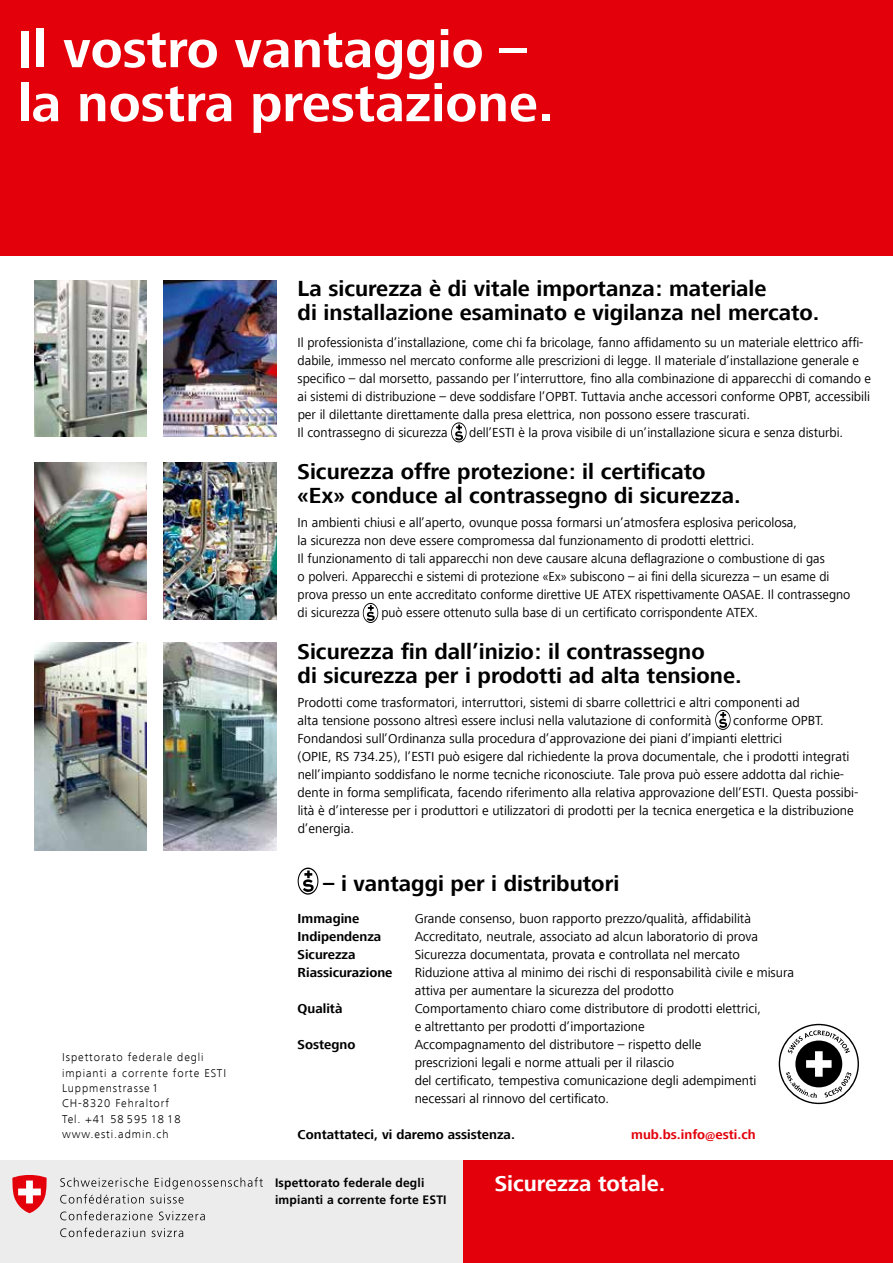
<style>
.page{position:relative;width:893px;height:1263px;background:#fff}
.page>*{position:absolute;margin:0;border:0;box-sizing:border-box;transform-origin:0 0}
.t1{font:700 54px/54px "Frutiger Next LT";color:#fff}
.t2{font:700 22.5px/24px "Frutiger Next LT";color:#000}
.t3{font:700 22.5px "Frutiger Next LT";color:#fff}
.t4{font:13.5px/18px "Frutiger Next LT";color:#000}
.t5{font:700 13.5px "Frutiger Next LT";color:#000}
.t6{font:700 13.5px "Frutiger Next LT";color:#e3000b}
.t7{font:700 12.3px/17px "Frutiger";letter-spacing:.01em;color:#000}
.t8{font:300 11.7px/15.3px "Frutiger Next LT";letter-spacing:.08em;color:#000}
</style>
<div class="page">
<div style="left:0;top:1161px;width:893px;height:102px;background:#ececec"></div>
<div style="left:0;top:0;width:893px;height:255px;background:#e3000b"></div>
<div style="left:463px;top:1161px;width:430px;height:102px;background:#e3000b"></div>
<hr style="left:892px;top:1161px;width:1px;height:102px;background:#ececec">
<svg style="left:363px;top:603px;width:15px;height:20px"></svg>
<svg style="left:451px;top:422px;width:16px;height:20px"></svg>
<svg style="left:715px;top:710px;width:16px;height:20px"></svg>
<svg style="left:298px;top:867px;width:20px;height:28px"></svg>
<svg style="left:60px;top:1177px;width:203px;height:26px"></svg>
<svg style="left:60px;top:1211px;width:93px;height:9px"></svg>
<svg style="left:159px;top:1211px;width:46px;height:9px"></svg>
<svg style="left:60px;top:1228px;width:85px;height:9px"></svg>
<svg style="left:152px;top:1228px;width:31px;height:9px"></svg>
<svg style="left:12px;top:1175px;width:35px;height:38px"></svg>
<img style="left:34px;top:463px;width:113px;height:156px">
<img style="left:34px;top:643px;width:113px;height:208px">
<img style="left:164px;top:280px;width:112px;height:157px">
<img style="left:164px;top:463px;width:112px;height:156px">
<img style="left:34px;top:280px;width:113px;height:157px">
<img style="left:164px;top:643px;width:112px;height:208px">
<svg style="left:778px;top:1023px;width:81px;height:81px"></svg>
<h1 class="t1" style="left:17px;top:22px;width:538px">Il vostro vantaggio – la nostra prestazione.</h1>
<h2 class="t2" style="left:298px;top:277px;width:523px">La sicurezza è di vitale importanza: materiale<br>di installazione esaminato e vigilanza nel mercato.</h2>
<p class="t4" style="left:298px;top:333px;width:575px">Il professionista d’installazione, come chi fa bricolage, fanno affidamento su un materiale elettrico affi&shy;dabile, immesso nel mercato conforme alle prescrizioni di legge. Il materiale d’installazione generale e specifico – dal morsetto, passando per l’interruttore, fino alla combinazione di apparecchi di comando e ai sistemi di distribuzione – deve soddisfare l’OPBT. Tuttavia anche accessori conforme OPBT, accessibili per il dilettante direttamente dalla presa elettrica, non possono essere trascurati.<br>Il contrassegno di sicurezza</p>
<p class="t4" style="left:469px;top:423px;width:375px">dell’ESTI è la prova visibile di un’installazione sicura e senza disturbi.</p>
<h2 class="t2" style="left:298px;top:459px;width:445px">Sicurezza offre protezione: il certificato «Ex» conduce al contrassegno di sicurezza.</h2>
<p class="t4" style="left:298px;top:513px;width:554px">In ambienti chiusi e all’aperto, ovunque possa formarsi un’atmosfera esplosiva pericolosa,<br>la sicurezza non deve essere compromessa dal funzionamento di prodotti elettrici.<br>Il funzionamento di tali apparecchi non deve causare alcuna deflagrazione o combustione di gas<br>o polveri. Apparecchi e sistemi di protezione «Ex» subiscono – ai fini della sicurezza – un esame di prova presso un ente accreditato conforme direttive UE ATEX rispettivamente OASAE. Il contrassegno di sicurezza</p>
<p class="t4" style="left:381px;top:603px;width:378px">può essere ottenuto sulla base di un certificato corrispondente ATEX.</p>
<h2 class="t2" style="left:298px;top:639px;width:445px">Sicurezza fin dall’inizio: il contrassegno<br>di sicurezza per i prodotti ad alta tensione.</h2>
<p class="t4" style="left:298px;top:693px;width:504px">Prodotti come trasformatori, interruttori, sistemi di sbarre collettrici e altri componenti ad alta tensione possono altresì essere inclusi nella valutazione di conformità</p>
<p class="t4" style="left:298px;top:711px;width:562px;text-indent:436px">conforme OPBT.<br>Fondandosi sull’Ordinanza sulla procedura d’approvazione dei piani d’impianti elettrici<br>(OPIE, RS 734.25), l’ESTI può esigere dal richiedente la prova documentale, che i prodotti integrati nell’impianto soddisfano le norme tecniche riconosciute. Tale prova può essere addotta dal richie&shy;dente in forma semplificata, facendo riferimento alla relativa approvazione dell’ESTI. Questa possibi&shy;lità è d’interesse per i produttori e utilizzatori di prodotti per la tecnica energetica e la distribuzione d’energia.</p>
<p class="t8" style="left:62px;top:1050px;width:165px">Ispettorato federale degli impianti a corrente forte ESTI<br>Luppmenstrasse 1<br>CH-8320 Fehraltorf<br>Tel. +41 58 595 18 18 www.esti.admin.ch</p>
<h2 class="t2" style="left:323px;top:871px;width:298px">– i vantaggi per i distributori</h2>
<p class="t5" style="left:298px;top:911px;width:63px">Immagine</p>
<p class="t4" style="left:415px;top:909px;width:338px">Grande consenso, buon rapporto prezzo/qualità, affidabilità</p>
<p class="t5" style="left:298px;top:929px;width:85px">Indipendenza</p>
<p class="t4" style="left:415px;top:927px;width:345px">Accreditato, neutrale, associato ad alcun laboratorio di prova</p>
<p class="t5" style="left:298px;top:947px;width:59px">Sicurezza</p>
<p class="t4" style="left:415px;top:945px;width:327px">Sicurezza documentata, provata e controllata nel mercato</p>
<p class="t5" style="left:298px;top:965px;width:96px">Riassicurazione</p>
<p class="t4" style="left:415px;top:963px;width:381px">Riduzione attiva al minimo dei rischi di responsabilità civile e misura attiva per aumentare la sicurezza del prodotto</p>
<p class="t5" style="left:298px;top:1001px;width:46px">Qualità</p>
<p class="t4" style="left:415px;top:999px;width:348px">Comportamento chiaro come distributore di prodotti elettrici, e altrettanto per prodotti d’importazione</p>
<p class="t5" style="left:298px;top:1037px;width:59px">Sostegno</p>
<p class="t4" style="left:415px;top:1035px;width:343px">Accompagnamento del distributore – rispetto delle prescrizioni legali e norme attuali per il rilascio<br>del certificato, tempestiva comunicazione degli adempimenti necessari al rinnovo del certificato.</p>
<p class="t5" style="left:298px;top:1127px;width:219px">Contattateci, vi daremo assistenza.</p>
<p class="t6" style="left:631px;top:1127px;width:126px">mub.bs.info@esti.ch</p>
<p class="t7" style="left:296px;top:1174px;width:173px">Ispettorato federale degli mpianti a corr nte forte ESTI</p>
<p class="t7" style="left:275px;top:1174px;width:173px">Ispettorato federale degli impianti a corrente forte ESTI</p>
<h2 class="t3" style="left:495px;top:1171px;width:172px">Sicurezza totale.</h2>
</div>
